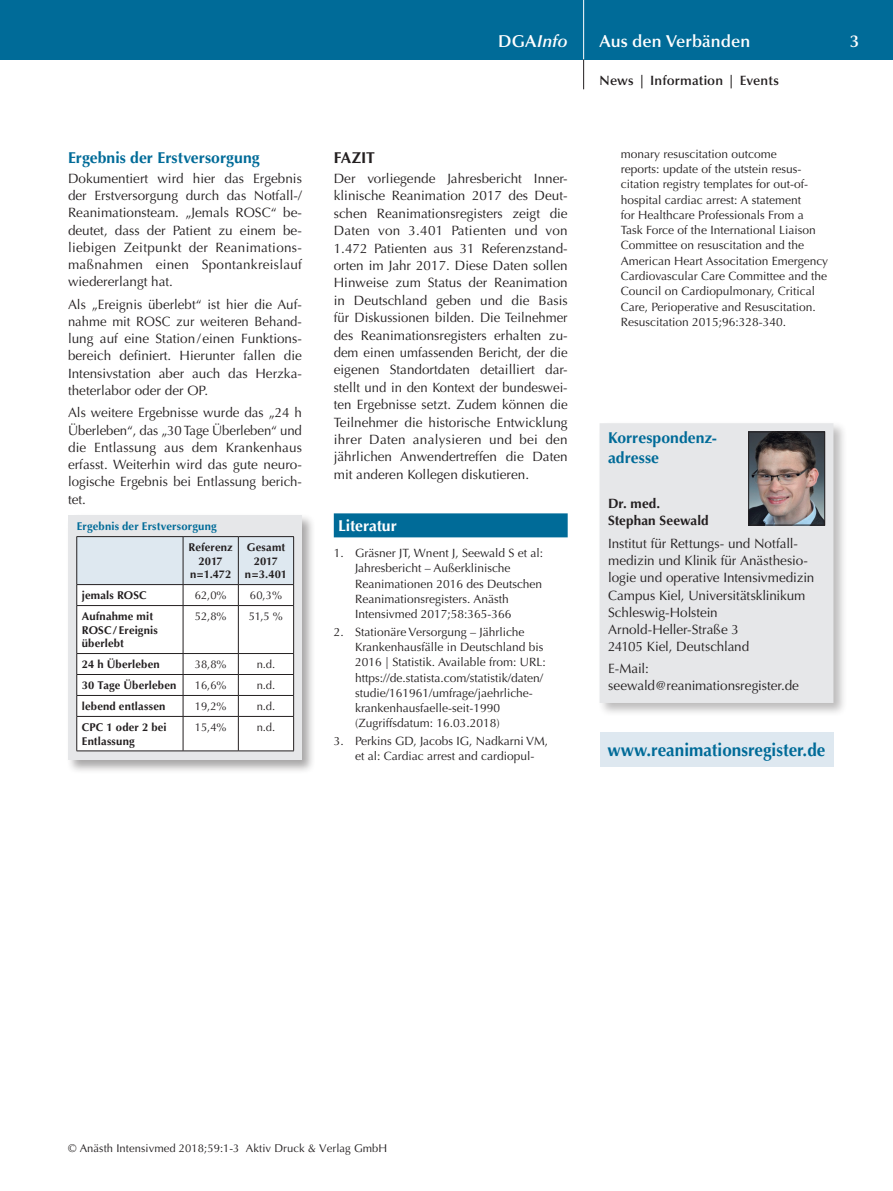
<style>
.page{position:relative;width:893px;height:1191px;background:#fff}
.page>*{position:absolute;margin:0;border:0;box-sizing:border-box;transform-origin:0 0}
.t1{font:700 18px "Optima";color:#006b98;scale:.95 1}
.t2{font:600 17.25px "Optima";color:#fff}
.t3{font:italic 600 17.25px "Optima";color:#fff}
.t4{font:700 15.75px/19.5px "Optima";letter-spacing:.005em;color:#006b98}
.t5{font:700 15.75px "Optima";letter-spacing:-.005em;color:#fff}
.t6{font:700 15.75px "Optima";letter-spacing:-.015em;color:#231f20}
.t7{font:13.5px/17.2px "Optima";color:#231f20;text-align:justify}
.t8{font:600 13.5px "Optima";letter-spacing:.01em;color:#231f20}
.t9{font:700 13.5px/17.2px "Optima";letter-spacing:.01em;color:#231f20}
.t10{font:12px/15.3px "Optima";color:#231f20}
.t11{font:700 11.25px/13.5px "Optima";letter-spacing:.015em;color:#231f20;text-align:center}
.t12{font:11.25px "Optima";letter-spacing:.005em;color:#231f20}
.t13{font:700 11.25px "Optima";letter-spacing:.015em;color:#006b98}
.s1{font-style:normal}
</style>
<div class="page">
<div style="left:0;top:0;width:893px;height:60px;background:#006b98"></div>
<hr style="left:583px;top:0;width:1px;height:60px;background:#fff">
<svg style="left:583px;top:60px;width:1px;height:29px"></svg>
<div style="left:600px;top:732px;width:233px;height:34px;background:#dee8f0"></div>
<div style="left:66px;top:513px;width:250px;height:261px;background:#231f20;opacity:.4"></div>
<div style="left:68px;top:515px;width:234px;height:245px;background:#e6e7e9"></div>
<svg style="left:77px;top:536px;width:217px;height:214px"></svg>
<hr style="left:77px;top:716px;width:106px;height:1px;background:#231f20">
<hr style="left:77px;top:716px;width:1px;height:34px;background:#231f20">
<hr style="left:183px;top:716px;width:55px;height:1px;background:#231f20">
<hr style="left:183px;top:716px;width:1px;height:34px;background:#231f20">
<hr style="left:238px;top:716px;width:56px;height:1px;background:#231f20">
<hr style="left:238px;top:716px;width:1px;height:34px;background:#231f20">
<hr style="left:293px;top:716px;width:1px;height:34px;background:#231f20">
<hr style="left:77px;top:750px;width:106px;height:1px;background:#231f20">
<hr style="left:183px;top:750px;width:55px;height:1px;background:#231f20">
<hr style="left:238px;top:750px;width:56px;height:1px;background:#231f20">
<div style="left:597px;top:421px;width:250px;height:296px;background:#231f20;opacity:.3"></div>
<div style="left:600px;top:423px;width:233px;height:280px;background:#e6e7e9"></div>
<img style="left:750px;top:434px;width:73px;height:89px">
<div style="left:748px;top:432px;width:77px;height:93px;border:1px solid #231f20"></div>
<div style="left:334px;top:513px;width:234px;height:24px;background:#006b98"></div>
<p class="t3" style="left:498px;top:31px;width:71px"><span class="s1">DGA</span>Info</p>
<p class="t4" style="left:68px;top:148px;width:193px">Ergebnis der Erstversorgung</p>
<p class="t7" style="left:68px;top:170px;width:235px">Dokumentiert wird hier das Ergebnis der Erstversorgung durch das Notfall-/ Reanimationsteam. „Jemals ROSC“ be&shy;deutet, dass der Patient zu einem be&shy;liebigen Zeitpunkt der Reanimations&shy;maßnahmen einen Spontankreislauf wiedererlangt hat.</p>
<p class="t7" style="left:68px;top:296px;width:235px">Als „Ereignis überlebt“ ist hier die Auf&shy;nahme mit ROSC zur weiteren Behand&shy;lung auf eine Station/ einen Funktions&shy;bereich definiert. Hierunter fallen die Intensivstation aber auch das Herzka&shy;theterlabor oder der OP.</p>
<p class="t7" style="left:68px;top:404px;width:235px">Als weitere Ergebnisse wurde das „24 h Überleben“, das „30 Tage Überleben“ und die Entlassung aus dem Krankenhaus erfasst. Weiterhin wird das gute neuro&shy;logische Ergebnis bei Entlassung berich&shy;tet.</p>
<p class="t13" style="left:77px;top:520px;width:141px">Ergebnis der Erstversorgung</p>
<p class="t11" style="left:189px;top:541px;width:46px">Referenz<br>2017 n=1.472</p>
<p class="t11" style="left:245px;top:541px;width:44px">Gesamt<br>2017 n=3.401</p>
<p class="t11" style="left:82px;top:589px;width:66px">jemals ROSC</p>
<p class="t12" style="left:195px;top:589px;width:33px">62,0%</p>
<p class="t12" style="left:250px;top:589px;width:34px">60,3%</p>
<p class="t11" style="left:82px;top:610px;width:77px;text-align:left">Aufnahme mit<br>ROSC/ Ereignis überlebt</p>
<p class="t12" style="left:195px;top:610px;width:33px">52,8%</p>
<p class="t12" style="left:249px;top:610px;width:35px">51,5 %</p>
<p class="t11" style="left:82px;top:657px;width:79px">24 h Überleben</p>
<p class="t12" style="left:195px;top:658px;width:33px">38,8%</p>
<p class="t12" style="left:257px;top:658px;width:20px">n.d.</p>
<p class="t11" style="left:82px;top:678px;width:96px">30 Tage Überleben</p>
<p class="t12" style="left:195px;top:678px;width:33px">16,6%</p>
<p class="t12" style="left:257px;top:678px;width:20px">n.d.</p>
<p class="t11" style="left:82px;top:699px;width:85px">lebend entlassen</p>
<p class="t12" style="left:195px;top:699px;width:33px">19,2%</p>
<p class="t12" style="left:257px;top:699px;width:20px">n.d.</p>
<p class="t11" style="left:82px;top:720px;width:86px;text-align:left">CPC 1 oder 2 bei<br>Entlassung</p>
<p class="t12" style="left:195px;top:720px;width:33px">15,4%</p>
<p class="t12" style="left:257px;top:720px;width:20px">n.d.</p>
<p class="t6" style="left:334px;top:148px;width:43px">FAZIT</p>
<p class="t7" style="left:334px;top:170px;width:235px">Der vorliegende Jahresbericht Inner&shy;klinische Reanimation 2017 des Deut&shy;schen Reanimationsregisters zeigt die Daten von 3.401 Patienten und von 1.472 Patienten aus 31 Referenzstand&shy;orten im Jahr 2017. Diese Daten sollen Hinweise zum Status der Reanimation in Deutschland geben und die Basis für Diskussionen bilden. Die Teilnehmer des Reanimationsregisters erhalten zu&shy;dem einen umfassenden Bericht, der die eigenen Standortdaten detailliert dar&shy;stellt und in den Kontext der bundeswei&shy;ten Ergebnisse setzt. Zudem können die Teilnehmer die historische Entwicklung ihrer Daten analysieren und bei den jährlichen Anwendertreffen die Daten mit anderen Kollegen diskutieren.</p>
<p class="t5" style="left:338px;top:516px;width:60px">Literatur</p>
<p class="t10" style="left:355px;top:545px;width:190px;text-indent:-21px">1. Gräsner JT, Wnent J, Seewald S et al:<br>Jahresbericht – Außerklinische Reanimationen 2016 des Deutschen Reanimationsregisters. Anästh Intensivmed 2017;58:365-366</p>
<p class="t10" style="left:355px;top:624px;width:192px;text-indent:-21px">2. Stationäre Versorgung – Jährliche Krankenhausfälle in Deutschland bis 2016 | Statistik. Available from: URL: https://de.statista.com/statistik/daten/ studie/161961/umfrage/jaehrliche&shy;krankenhausfaelle-seit-1990 (Zugriffsdatum: 16.03.2018)</p>
<p class="t10" style="left:355px;top:733px;width:195px;text-indent:-21px">3. Perkins GD, Jacobs IG, Nadkarni VM, et al: Cardiac arrest and cardiopul-</p>
<p class="t2" style="left:600px;top:31px;width:152px">Aus den Verbänden</p>
<p class="t2" style="left:850px;top:31px;width:10px">3</p>
<p class="t8" style="left:600px;top:73px;width:181px">News | Information | Events</p>
<p class="t10" style="left:621px;top:146px;width:209px">monary resuscitation outcome<br>reports: update of the utstein resus&shy;citation registry templates for out-of&shy;hospital cardiac arrest: A statement<br>for Healthcare Professionals From a Task Force of the International Liaison Committee on resuscitation and the American Heart Associtation Emergency Cardiovascular Care Committee and the Council on Cardiopulmonary, Critical Care, Perioperative and Resuscitation.<br>Resuscitation 2015;96:328-340.</p>
<p class="t4" style="left:608px;top:428px;width:110px">Korrespondenz&shy;adresse</p>
<p class="t9" style="left:608px;top:494px;width:102px">Dr. med.<br>Stephan Seewald</p>
<p class="t7" style="left:608px;top:535px;width:208px;text-align:left">Institut für Rettungs- und Notfall&shy;medizin und Klinik für Anästhesio&shy;logie und operative Intensivmedizin<br>Campus Kiel, Universitätsklinikum<br>Schleswig-Holstein<br>Arnold-Heller-Straße 3<br>24105 Kiel, Deutschland</p>
<p class="t7" style="left:608px;top:660px;width:192px">E-Mail: seewald@reanimationsregister.de</p>
<h1 class="t1" style="left:608px;top:739px;width:231px">www.reanimationsregister.de</h1>
<p class="t12" style="left:68px;top:1142px;width:321px">© Anästh Intensivmed 2018;59:1-3 Aktiv Druck &amp; Verlag GmbH</p>
</div>
